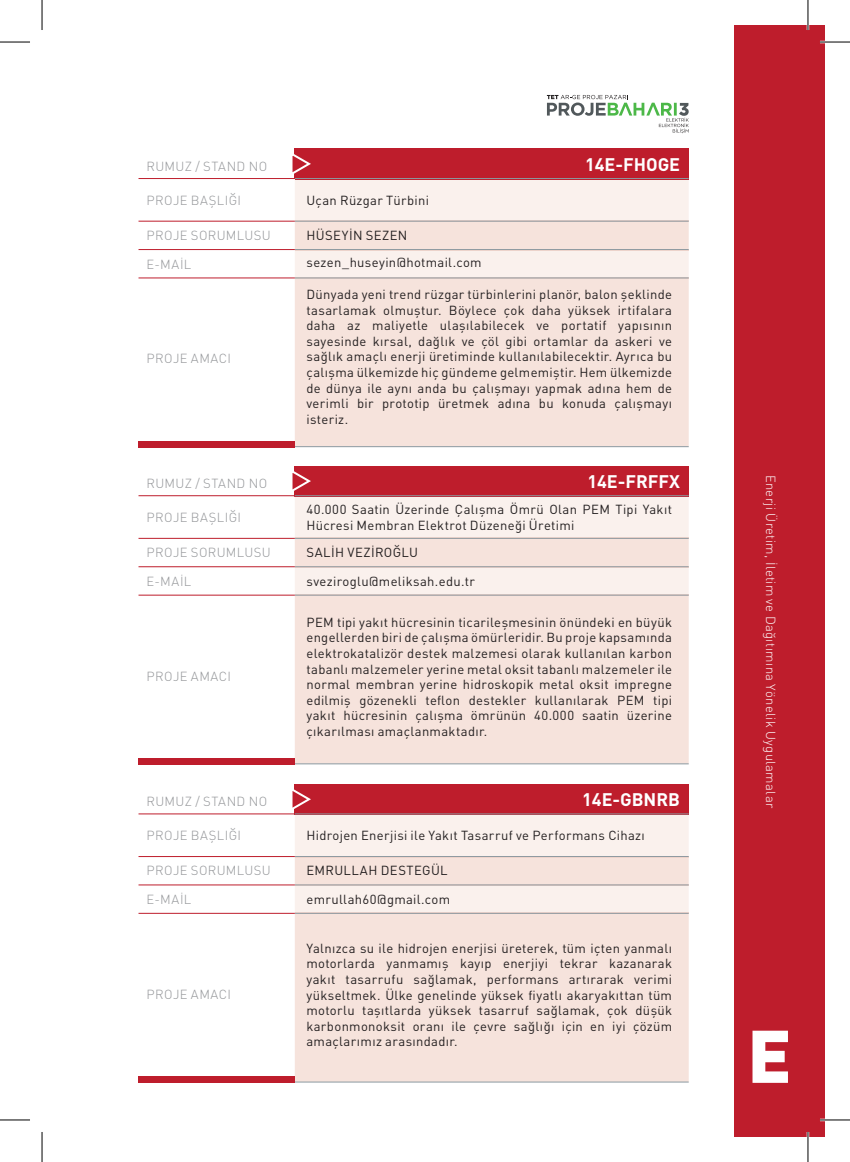
<style>
.page{position:relative;width:850px;height:1162px;background:#fff}
.page>*{position:absolute;margin:0;border:0;box-sizing:border-box;transform-origin:0 0}
.t1{font:900 73.2px "DIN Pro";color:#fff}
.t2{font:700 18px "DIN Pro";color:#fff}
.t3{font:13px/15.6px "DIN Pro";letter-spacing:.025em;color:#231f20;text-align:justify}
.t4{font:300 13px "DIN Pro";letter-spacing:.03em;color:#939598}
.t5{font:300 13px "DIN Pro";letter-spacing:.025em;color:#fff}
</style>
<div class="page">
<div style="left:734px;top:25px;width:90px;height:1111px;background:#be1d2c"></div>
<svg style="left:546px;top:95px;width:142px;height:38px"></svg>
<div style="left:294px;top:149px;width:394px;height:30px;background:#be1d2c"></div>
<div style="left:294px;top:466px;width:394px;height:30px;background:#be1d2c"></div>
<div style="left:294px;top:784px;width:394px;height:30px;background:#be1d2c"></div>
<div style="left:295px;top:278px;width:393px;height:168px;background:#f6e3dc"></div>
<div style="left:295px;top:595px;width:393px;height:168px;background:#f6e3dc"></div>
<div style="left:295px;top:913px;width:393px;height:168px;background:#f6e3dc"></div>
<svg style="left:290px;top:154px;width:398px;height:123px"></svg>
<svg style="left:290px;top:471px;width:398px;height:123px"></svg>
<svg style="left:290px;top:789px;width:398px;height:123px"></svg>
<hr style="left:295px;top:178px;width:393px;height:1px;background:#8b989f">
<hr style="left:295px;top:495px;width:393px;height:1px;background:#8b989f">
<hr style="left:295px;top:813px;width:393px;height:1px;background:#8b989f">
<hr style="left:295px;top:446px;width:393px;height:1px;background:#8b989f">
<hr style="left:295px;top:763px;width:393px;height:1px;background:#8b989f">
<hr style="left:295px;top:1081px;width:393px;height:1px;background:#8b989f">
<hr style="left:138px;top:178px;width:157px;height:1px;background:#be1d2c">
<hr style="left:138px;top:495px;width:157px;height:1px;background:#be1d2c">
<hr style="left:138px;top:813px;width:157px;height:1px;background:#be1d2c">
<hr style="left:295px;top:221px;width:393px;height:1px;background:#8b989f">
<hr style="left:295px;top:537px;width:393px;height:1px;background:#8b989f">
<hr style="left:295px;top:855px;width:393px;height:1px;background:#8b989f">
<hr style="left:138px;top:221px;width:157px;height:1px;background:#be1d2c">
<hr style="left:138px;top:537px;width:157px;height:1px;background:#be1d2c">
<hr style="left:138px;top:855px;width:157px;height:1px;background:#be1d2c">
<hr style="left:295px;top:249px;width:393px;height:1px;background:#8b989f">
<hr style="left:295px;top:566px;width:393px;height:1px;background:#8b989f">
<hr style="left:295px;top:884px;width:393px;height:1px;background:#8b989f">
<hr style="left:138px;top:249px;width:157px;height:1px;background:#be1d2c">
<hr style="left:138px;top:566px;width:157px;height:1px;background:#be1d2c">
<hr style="left:138px;top:884px;width:157px;height:1px;background:#be1d2c">
<hr style="left:295px;top:277px;width:393px;height:1px;background:#8b989f">
<hr style="left:295px;top:594px;width:393px;height:1px;background:#8b989f">
<hr style="left:295px;top:912px;width:393px;height:1px;background:#8b989f">
<hr style="left:138px;top:277px;width:157px;height:1px;background:#be1d2c">
<hr style="left:138px;top:594px;width:157px;height:1px;background:#be1d2c">
<hr style="left:138px;top:912px;width:157px;height:1px;background:#be1d2c">
<div style="left:138px;top:441px;width:157px;height:6px;background:#be1d2c"></div>
<div style="left:138px;top:758px;width:157px;height:6px;background:#be1d2c"></div>
<div style="left:138px;top:1076px;width:157px;height:6px;background:#be1d2c"></div>
<hr style="left:819px;top:41px;width:30px;height:2px;background:#fff">
<hr style="left:819px;top:1118px;width:30px;height:2px;background:#fff">
<hr style="left:806px;top:0;width:3px;height:30px;background:#fff">
<hr style="left:806px;top:1131px;width:3px;height:30px;background:#fff">
<hr style="left:0;top:42px;width:30px;height:1px;background:#000">
<hr style="left:819px;top:42px;width:30px;height:1px;background:#000">
<hr style="left:0;top:1119px;width:30px;height:1px;background:#000">
<hr style="left:819px;top:1119px;width:30px;height:1px;background:#000">
<hr style="left:42px;top:0;width:1px;height:30px;background:#000">
<hr style="left:42px;top:1131px;width:1px;height:30px;background:#000">
<hr style="left:807px;top:0;width:1px;height:30px;background:#000">
<hr style="left:807px;top:1131px;width:1px;height:30px;background:#000">
<p class="t4" style="left:146px;top:157px;width:122px">RUMUZ / STAND NO</p>
<p class="t4" style="left:146px;top:191px;width:96px">PROJE BAŞLIĞI</p>
<p class="t4" style="left:146px;top:226px;width:126px">PROJE SORUMLUSU</p>
<p class="t4" style="left:146px;top:255px;width:46px">E-MAİL</p>
<p class="t4" style="left:146px;top:350px;width:86px">PROJE AMACI</p>
<p class="t4" style="left:146px;top:474px;width:122px">RUMUZ / STAND NO</p>
<p class="t4" style="left:146px;top:508px;width:96px">PROJE BAŞLIĞI</p>
<p class="t4" style="left:146px;top:543px;width:126px">PROJE SORUMLUSU</p>
<p class="t4" style="left:146px;top:572px;width:46px">E-MAİL</p>
<p class="t4" style="left:146px;top:667px;width:86px">PROJE AMACI</p>
<p class="t4" style="left:146px;top:792px;width:122px">RUMUZ / STAND NO</p>
<p class="t4" style="left:146px;top:826px;width:96px">PROJE BAŞLIĞI</p>
<p class="t4" style="left:146px;top:861px;width:126px">PROJE SORUMLUSU</p>
<p class="t4" style="left:146px;top:890px;width:46px">E-MAİL</p>
<p class="t4" style="left:146px;top:985px;width:86px">PROJE AMACI</p>
<h2 class="t2" style="left:585px;top:152px;width:97px">14E-FHOGE</h2>
<p class="t3" style="left:306px;top:192px;width:124px">Uçan Rüzgar Türbini</p>
<p class="t3" style="left:306px;top:221px;width:177px;line-height:27.2px">HÜSEYİN SEZEN sezen_huseyin@hotmail.com</p>
<p class="t3" style="left:306px;top:286px;width:367px">Dünyada yeni trend rüzgar türbinlerini planör, balon şeklinde tasarlamak olmuştur. Böylece çok daha yüksek irtifalara daha az maliyetle ulaşılabilecek ve portatif yapısının sayesinde kırsal, dağlık ve çöl gibi ortamlar da askeri ve sağlık amaçlı enerji üretiminde kullanılabilecektir. Ayrıca bu çalışma ülkemizde hiç gündeme gelmemiştir. Hem ülkemizde de dünya ile aynı anda bu çalışmayı yapmak adına hem de verimli bir prototip üretmek adına bu konuda çalışmayı isteriz.</p>
<h2 class="t2" style="left:587px;top:469px;width:94px">14E-FRFFX</h2>
<p class="t3" style="left:306px;top:501px;width:367px">40.000 Saatin Üzerinde Çalışma Ömrü Olan PEM Tipi Yakıt<br>Hücresi Membran Elektrot Düzeneği Üretimi</p>
<p class="t3" style="left:306px;top:544px;width:113px">SALİH VEZİROĞLU</p>
<p class="t3" style="left:306px;top:572px;width:170px">sveziroglu@meliksah.edu.tr</p>
<p class="t3" style="left:306px;top:613px;width:367px">PEM tipi yakıt hücresinin ticarileşmesinin önündeki en büyük engellerden biri de çalışma ömürleridir. Bu proje kapsamında elektrokatalizör destek malzemesi olarak kullanılan karbon tabanlı malzemeler yerine metal oksit tabanlı malzemeler ile normal membran yerine hidroskopik metal oksit impregne edilmiş gözenekli teflon destekler kullanılarak PEM tipi yakıt hücresinin çalışma ömrünün 40.000 saatin üzerine çıkarılması amaçlanmaktadır.</p>
<h2 class="t2" style="left:582px;top:787px;width:99px">14E-GBNRB</h2>
<p class="t3" style="left:306px;top:827px;width:340px">Hidrojen Enerjisi ile Yakıt Tasarruf ve Performans Cihazı</p>
<p class="t3" style="left:306px;top:862px;width:143px">EMRULLAH DESTEGÜL</p>
<p class="t3" style="left:306px;top:890px;width:145px">emrullah60@gmail.com</p>
<p class="t3" style="left:306px;top:939px;width:367px">Yalnızca su ile hidrojen enerjisi üreterek, tüm içten yanmalı motorlarda yanmamış kayıp enerjiyi tekrar kazanarak yakıt tasarrufu sağlamak, performans artırarak verimi yükseltmek. Ülke genelinde yüksek fiyatlı akaryakıttan tüm motorlu taşıtlarda yüksek tasarruf sağlamak, çok düşük karbonmonoksit oranı ile çevre sağlığı için en iyi çözüm amaçlarımız arasındadır.</p>
<p class="t5" style="left:779px;top:474px;width:335px;rotate:90deg">Enerji Üretim, İletim ve Dağıtımına Yönelik Uygulamalar</p>
<h1 class="t1" style="left:747px;top:1006px;width:46px">E</h1>
</div>
